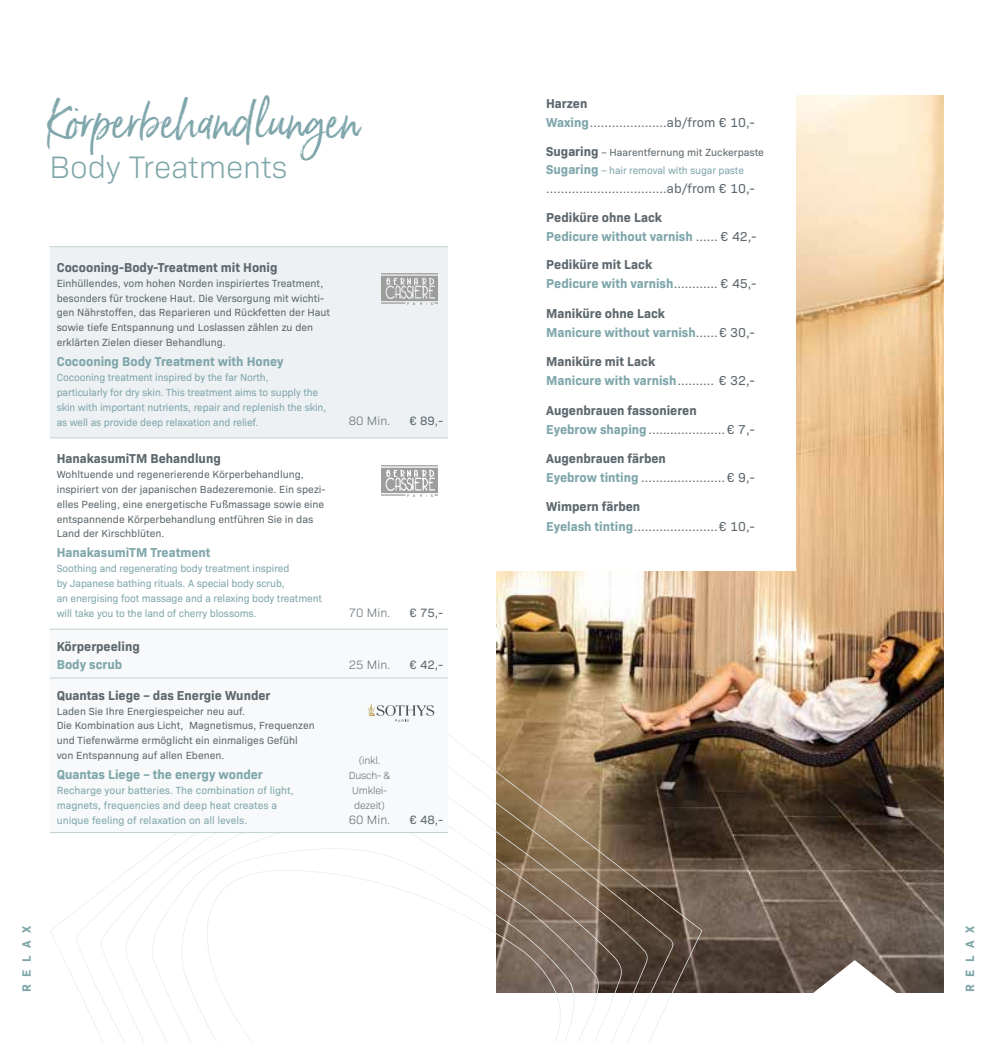
<style>
.page{position:relative;width:993px;height:1042px;background:#fff}
.page>*{position:absolute;margin:0;border:0;box-sizing:border-box;transform-origin:0 0}
.t1{font:45.5px "Born Ready";color:#7fa6ab}
.t2{font:300 31.5px "Bio Sans";color:#7fa6ab}
.t3{font:700 13.12px/19.2px "Bio Sans";color:#7fa6ab}
.t4{font:13.12px/19.2px "Bio Sans";color:#5d686e}
.t5{font:700 13.12px "Bio Sans";color:#5d686e}
.t6{font:300 12.25px "Bio Sans";color:#5d686e}
.t7{font:12.25px "Bio Sans";color:#5d686e}
.t8{font:700 12.25px "Bio Sans";letter-spacing:.62em;color:#7fa6ab}
.t9{font:10.5px/14.9px "Bio Sans";color:#5d686e}
.t10{font:10.5px/14.9px "Bio Sans";letter-spacing:-.01em;color:#7fa6ab}
.t11{font:300 10.5px/14.9px "Bio Sans";letter-spacing:-.02em;color:#5d686e;text-align:center}
.s1{font-weight:700}
.s2{font-weight:700;color:#7fa6ab}
.s3{font-weight:700;font-size:13.12px}
.s4{font-weight:700;font-size:13.12px;color:#7fa6ab}
.s5{color:#7fa6ab}
.s6{color:#5d686e}
.s7{font-weight:400;color:#5d686e}
</style>
<div class="page">
<img style="left:496px;top:95px;width:447px;height:897px">
<svg style="left:50px;top:678px;width:652px;height:315px"></svg>
<svg style="left:75px;top:713px;width:600px;height:329px"></svg>
<div style="left:487px;top:92px;width:308px;height:479px;background:#fff"></div>
<svg style="left:806px;top:960px;width:97px;height:33px"></svg>
<div style="left:50px;top:247px;width:397px;height:190px;background:#eef1f3"></div>
<svg style="left:50px;top:678px;width:397px;height:154px"></svg>
<hr style="left:50px;top:246px;width:293px;height:1px;background:#c3d1d4">
<hr style="left:343px;top:246px;width:52px;height:1px;background:#c3d1d4">
<hr style="left:395px;top:246px;width:52px;height:1px;background:#c3d1d4">
<hr style="left:50px;top:437px;width:293px;height:1px;background:#c3d1d4">
<hr style="left:343px;top:437px;width:52px;height:1px;background:#c3d1d4">
<hr style="left:395px;top:437px;width:52px;height:1px;background:#c3d1d4">
<hr style="left:50px;top:629px;width:293px;height:1px;background:#c3d1d4">
<hr style="left:343px;top:629px;width:52px;height:1px;background:#c3d1d4">
<hr style="left:395px;top:629px;width:52px;height:1px;background:#c3d1d4">
<hr style="left:50px;top:677px;width:293px;height:1px;background:#c3d1d4">
<hr style="left:50px;top:832px;width:293px;height:1px;background:#c3d1d4">
<hr style="left:343px;top:677px;width:52px;height:1px;background:#c3d1d4">
<hr style="left:343px;top:832px;width:52px;height:1px;background:#c3d1d4">
<hr style="left:395px;top:677px;width:52px;height:1px;background:#c3d1d4">
<hr style="left:395px;top:832px;width:52px;height:1px;background:#c3d1d4">
<img style="left:381px;top:272px;width:56px;height:33px">
<img style="left:381px;top:465px;width:56px;height:31px">
<svg style="left:368px;top:704px;width:66px;height:18px"></svg>
<h1 class="t1" style="left:50px;top:94px;width:312px">Körperbehandlungen</h1>
<h2 class="t2" style="left:50px;top:144px;width:239px">Body Treatments</h2>
<p class="t5" style="left:57px;top:257px;width:222px">Cocooning-Body-Treatment mit Honig</p>
<p class="t9" style="left:57px;top:275px;width:275px">Einhüllendes, vom hohen Norden inspiriertes Treatment, besonders für trockene Haut. Die Versorgung mit wichti&shy;gen Nährstoffen, das Reparieren und Rückfetten der Haut sowie tiefe Entspannung und Loslassen zählen zu den erklärten Zielen dieser Behandlung.</p>
<p class="t3" style="left:57px;top:351px;width:228px">Cocooning Body Treatment with Honey</p>
<p class="t10" style="left:57px;top:369px;width:271px">Cocooning treatment inspired by the far North,<br>particularly for dry skin. This treatment aims to supply the skin with important nutrients, repair and replenish the skin, as well as provide deep relaxation and relief.</p>
<p class="t5" style="left:57px;top:448px;width:165px">HanakasumiTM Behandlung</p>
<p class="t9" style="left:57px;top:466px;width:270px">Wohltuende und regenerierende Körperbehandlung, inspiriert von der japanischen Badezeremonie. Ein spezi&shy;elles Peeling, eine energetische Fußmassage sowie eine entspannende Körperbehandlung entführen Sie in das Land der Kirschblüten.</p>
<p class="t3" style="left:57px;top:542px;width:155px">HanakasumiTM Treatment</p>
<p class="t10" style="left:57px;top:560px;width:266px">Soothing and regenerating body treatment inspired<br>by Japanese bathing rituals. A special body scrub,<br>an energising foot massage and a relaxing body treatment will take you to the land of cherry blossoms.</p>
<p class="t6" style="left:349px;top:412px;width:43px">80 Min.</p>
<p class="t7" style="left:409px;top:412px;width:35px">€ 89,-</p>
<p class="t6" style="left:349px;top:603px;width:43px">70 Min.</p>
<p class="t7" style="left:409px;top:603px;width:35px">€ 75,-</p>
<p class="t5" style="left:57px;top:636px;width:85px">Körperpeeling</p>
<p class="t3" style="left:57px;top:654px;width:67px">Body scrub</p>
<p class="t6" style="left:349px;top:656px;width:43px">25 Min.</p>
<p class="t7" style="left:409px;top:656px;width:35px">€ 42,-</p>
<p class="t5" style="left:57px;top:685px;width:215px">Quantas Liege – das Energie Wunder</p>
<p class="t9" style="left:57px;top:702px;width:260px">Laden Sie Ihre Energiespeicher neu auf.<br>Die Kombination aus Licht, Magnetismus, Frequenzen und Tiefenwärme ermöglicht ein einmaliges Gefühl von Entspannung auf allen Ebenen.</p>
<p class="t3" style="left:57px;top:764px;width:207px">Quantas Liege – the energy wonder</p>
<p class="t10" style="left:57px;top:782px;width:239px">Recharge your batteries. The combination of light, magnets, frequencies and deep heat creates a unique feeling of relaxation on all levels.</p>
<p class="t11" style="left:348px;top:752px;width:43px">(inkl.<br>Dusch- &amp;<br>Umklei&shy;dezeit)</p>
<p class="t6" style="left:349px;top:810px;width:43px">60 Min.</p>
<p class="t7" style="left:409px;top:810px;width:35px">€ 48,-</p>
<p class="t4" style="left:546px;top:93px;width:210px"><span class="s1">Harzen<br></span><span class="s2">Waxing</span>.....................ab/from € 10,-</p>
<p class="t9" style="left:546px;top:142px;width:219px;line-height:18.4px"><span class="s3">Sugaring</span> – Haarentfernung mit Zuckerpaste<br><span class="s4">Sugaring</span> <span class="s5">– hair removal with sugar paste</span></p>
<p class="t4" style="left:546px;top:178px;width:210px">.................................ab/from € 10,-</p>
<p class="t3" style="left:546px;top:206px;width:211px"><span class="s6">Pediküre ohne Lack<br></span>Pedicure without varnish <span class="s7">...... € 42,-</span></p>
<p class="t3" style="left:546px;top:254px;width:212px"><span class="s6">Pediküre mit Lack<br></span>Pedicure with varnish<span class="s7">............ € 45,-</span></p>
<p class="t3" style="left:546px;top:302px;width:210px"><span class="s6">Maniküre ohne Lack<br></span>Manicure without varnish<span class="s7">......€ 30,-</span></p>
<p class="t3" style="left:546px;top:351px;width:210px"><span class="s6">Maniküre mit Lack<br></span>Manicure with varnish<span class="s7">.......... € 32,-</span></p>
<p class="t4" style="left:546px;top:399px;width:210px"><span class="s1">Augenbrauen fassonieren<br></span><span class="s2">Eyebrow shaping</span>.....................€ 7,-</p>
<p class="t4" style="left:546px;top:448px;width:210px"><span class="s1">Augenbrauen färben<br></span><span class="s2">Eyebrow tinting</span> .......................€ 9,-</p>
<p class="t4" style="left:546px;top:496px;width:210px"><span class="s1">Wimpern färben<br></span><span class="s2">Eyelash tinting</span>.......................€ 10,-</p>
<p class="t8" style="left:17px;top:992px;width:68px;rotate:-90deg">RELAX</p>
<p class="t8" style="left:960px;top:992px;width:68px;rotate:-90deg">RELAX</p>
</div>
